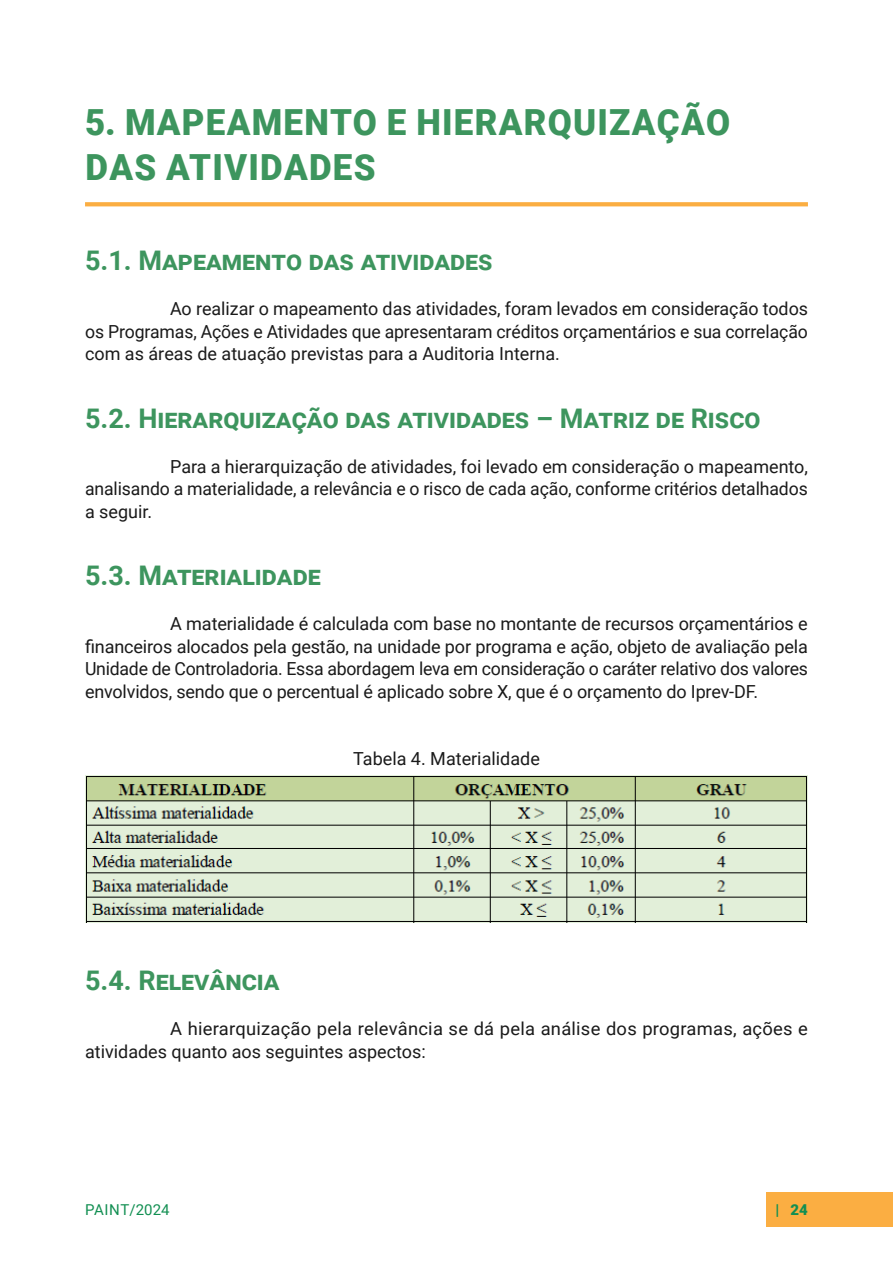
<style>
.page{position:relative;width:893px;height:1263px;background:#fff}
.page>*{position:absolute;margin:0;border:0;box-sizing:border-box;transform-origin:0 0}
.Título{font:900 36px "Roboto";letter-spacing:.035em;color:#3d955e}
.Titulo_de_imagem{font:700 27px "Roboto";color:#3d955e}
.Titulo_de_imagem-2{font:18px/22.5px "Roboto";color:#1a1a1a;text-align:justify}
.t1{font:15px "Roboto";color:#128f52}
.t2{font:900 15px "Roboto";color:#128f52}
</style>
<div class="page">
<div style="left:766px;top:1192px;width:127px;height:34px;background:#fbae42"></div>
<svg style="left:85px;top:202px;width:723px;height:4px;background:#fbb149"></svg>
<img style="left:85px;top:776px;width:723px;height:147px">
<p class="Título" style="left:85px;top:97px;width:647px">5. MAPEAMENTO E HIERARQUIZAÇÃO</p>
<p class="Título" style="left:86px;top:142px;width:291px">DAS ATIVIDADES</p>
<p class="Titulo_de_imagem" style="left:85px;top:241px;width:409px">5.1. Mapeamento das atividades</p>
<p class="Titulo_de_imagem-2" style="left:85px;top:297px;width:725px;text-indent:85px">Ao realizar o mapeamento das atividades, foram levados em consideração todos os Programas, Ações e Atividades que apresentaram créditos orçamentários e sua correlação com as áreas de atuação previstas para a Auditoria Interna.</p>
<p class="Titulo_de_imagem" style="left:85px;top:399px;width:677px">5.2. Hierarquização das atividades – Matriz de Risco</p>
<p class="Titulo_de_imagem-2" style="left:85px;top:454px;width:724px;text-indent:85px">Para a hierarquização de atividades, foi levado em consideração o mapeamento, analisando a materialidade, a relevância e o risco de cada ação, conforme critérios detalhados a seguir.</p>
<p class="Titulo_de_imagem" style="left:85px;top:556px;width:237px">5.3. Materialidade</p>
<p class="Titulo_de_imagem-2" style="left:85px;top:612px;width:724px;text-indent:85px">A materialidade é calculada com base no montante de recursos orçamentários e financeiros alocados pela gestão, na unidade por programa e ação, objeto de avaliação pela Unidade de Controladoria. Essa abordagem leva em consideração o caráter relativo dos valores envolvidos, sendo que o percentual é aplicado sobre X, que é o orçamento do Iprev-DF.</p>
<p class="Titulo_de_imagem-2" style="left:353px;top:747px;width:188px">Tabela 4. Materialidade</p>
<p class="Titulo_de_imagem" style="left:85px;top:961px;width:195px">5.4. Relevância</p>
<p class="Titulo_de_imagem-2" style="left:85px;top:1017px;width:724px;text-indent:85px">A hierarquização pela relevância se dá pela análise dos programas, ações e atividades quanto aos seguintes aspectos:</p>
<p class="t1" style="left:85px;top:1199px;width:86px">PAINT/2024</p>
<p class="t2" style="left:775px;top:1199px;width:34px">| 24</p>
</div>
